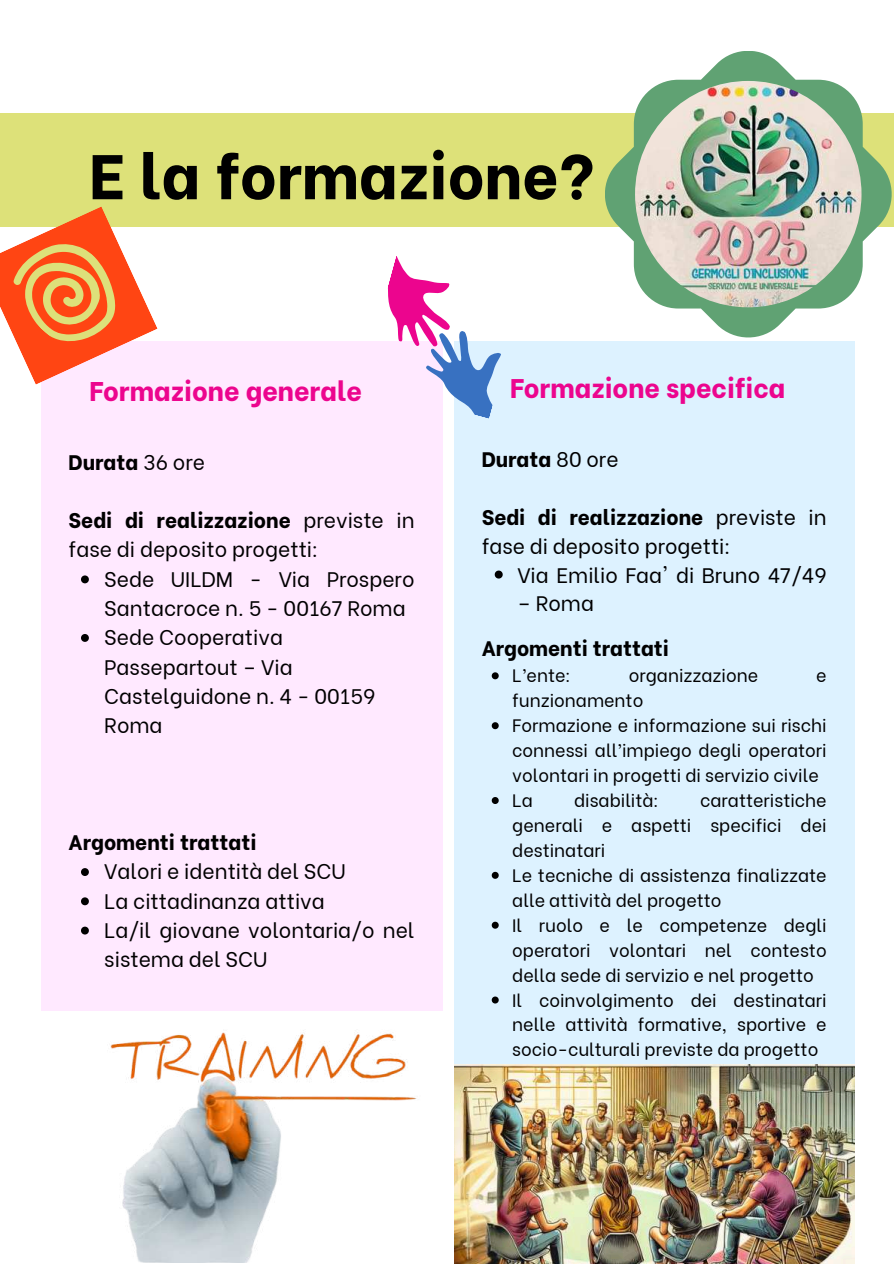
<style>
.page{position:relative;width:894px;height:1264px;background:#fff}
.page>*{position:absolute;margin:0;border:0;box-sizing:border-box;transform-origin:0 0}
.t1{font:800 63px "Be Vietnam";color:#000}
.t2{font:800 27px "Be Vietnam";color:#ec058e}
.t3{font:800 26.85px "Be Vietnam";color:#ec058e}
.t4{font:21px/29.2px "Be Vietnam";color:#000}
.t5{font:800 21px "Be Vietnam";color:#000}
.t6{font:18px/24.9px "Be Vietnam";color:#000}
.s1{font-weight:400}
.s2{font-weight:800}
</style>
<div class="page">
<div style="left:41px;top:341px;width:401px;height:669px;background:#ffe9ff"></div>
<svg style="left:81px;top:575px;width:8px;height:8px"></svg>
<svg style="left:81px;top:634px;width:8px;height:8px"></svg>
<svg style="left:81px;top:868px;width:8px;height:8px"></svg>
<svg style="left:81px;top:897px;width:8px;height:8px"></svg>
<svg style="left:81px;top:926px;width:8px;height:8px"></svg>
<div style="left:454px;top:341px;width:400px;height:751px;background:#ddf2ff"></div>
<svg style="left:494px;top:570px;width:8px;height:8px"></svg>
<svg style="left:491px;top:672px;width:7px;height:7px"></svg>
<svg style="left:491px;top:722px;width:7px;height:7px"></svg>
<svg style="left:491px;top:797px;width:7px;height:7px"></svg>
<svg style="left:491px;top:871px;width:7px;height:7px"></svg>
<svg style="left:491px;top:921px;width:7px;height:7px"></svg>
<svg style="left:491px;top:996px;width:7px;height:7px"></svg>
<div style="left:0;top:113px;width:891px;height:114px;background:#dde179"></div>
<svg style="left:387px;top:256px;width:114px;height:163px"></svg>
<svg style="left:0;top:206px;width:157px;height:178px"></svg>
<svg style="left:605px;top:51px;width:286px;height:286px"></svg>
<img style="left:635px;top:81px;width:226px;height:226px;border-radius:50%">
<img style="left:89px;top:969px;width:354px;height:293px">
<img style="left:454px;top:1064px;width:400px;height:199px">
<h1 class="t1" style="left:89px;top:124px;width:506px">E la formazione?</h1>
<h2 class="t2" style="left:89px;top:369px;width:274px">Formazione generale</h2>
<p class="t5" style="left:69px;top:444px;width:138px">Durata <span class="s1">36 ore</span></p>
<p class="t4" style="left:69px;top:504px;width:347px"><span class="s2">Sedi di realizzazione</span> previste in fase di deposito progetti:</p>
<p class="t4" style="left:104px;top:562px;width:311px">Sede UILDM - Via Prospero<br>Santacroce n. 5 - 00167 Roma<br>Sede Cooperativa<br>Passepartout – Via<br>Castelguidone n. 4 - 00159<br>Roma</p>
<p class="t5" style="left:69px;top:825px;width:189px">Argomenti trattati</p>
<p class="t4" style="left:104px;top:855px;width:311px">Valori e identità del SCU<br>La cittadinanza attiva<br>La/il giovane volontaria/o nel sistema del SCU</p>
<h3 class="t3" style="left:510px;top:366px;width:277px">Formazione specifica</h3>
<p class="t5" style="left:481px;top:442px;width:138px">Durata <span class="s1">80 ore</span></p>
<p class="t4" style="left:481px;top:500px;width:346px"><span class="s2">Sedi di realizzazione</span> previste in fase di deposito progetti:</p>
<p class="t4" style="left:517px;top:558px;width:311px">Via Emilio Faa' di Bruno 47/49</p>
<p class="t4" style="left:517px;top:587px;width:78px">– Roma</p>
<p class="t5" style="left:481px;top:631px;width:189px">Argomenti trattati</p>
<p class="t6" style="left:512px;top:661px;width:60px">L’ente:</p>
<p class="t6" style="left:628px;top:661px;width:131px">organizzazione</p>
<p class="t6" style="left:816px;top:661px;width:12px">e</p>
<p class="t6" style="left:512px;top:686px;width:316px">funzionamento<br>Formazione e informazione sui rischi connessi all’impiego degli operatori volontari in progetti di servizio civile<br>La</p>
<p class="t6" style="left:574px;top:786px;width:86px">disabilità:</p>
<p class="t6" style="left:512px;top:786px;width:316px;text-indent:188px">caratteristiche generali e aspetti specifici dei destinatari<br>Le tecniche di assistenza finalizzate alle attività del progetto<br>Il ruolo e le competenze degli operatori volontari nel contesto della sede di servizio e nel progetto<br>Il coinvolgimento dei destinatari nelle attività formative, sportive e socio-culturali previste da progetto</p>
</div>
